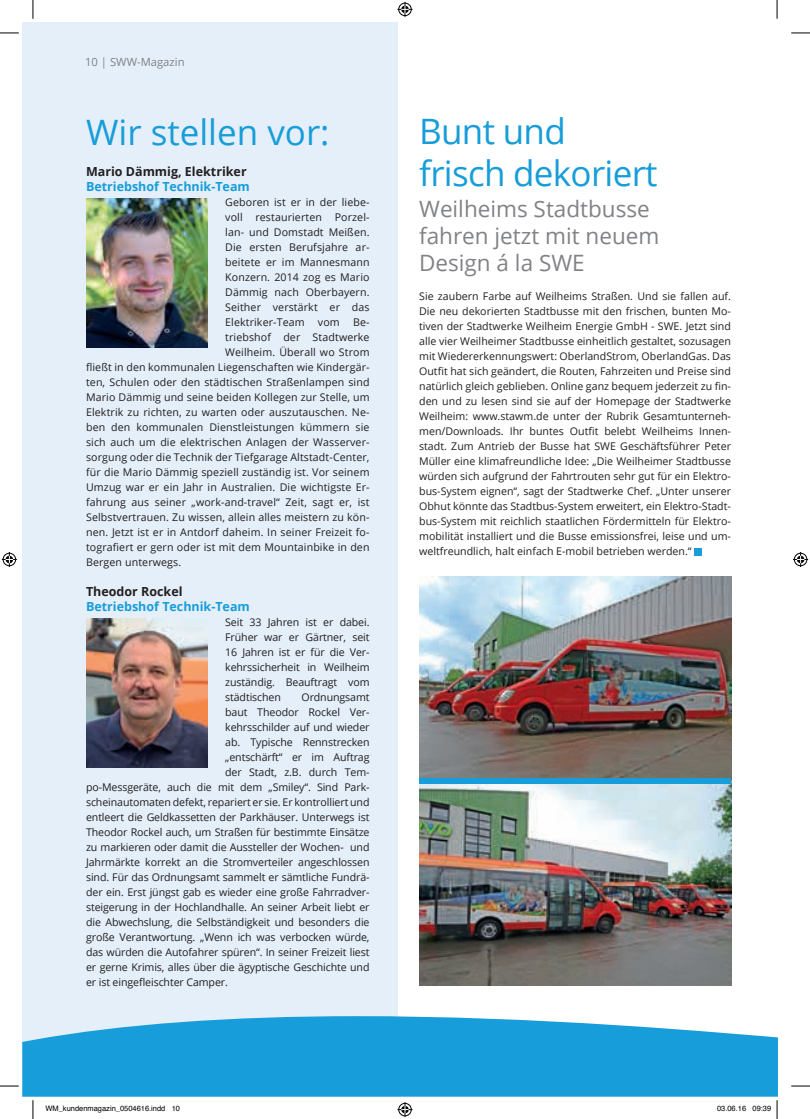
<style>
.page{position:relative;width:810px;height:1119px;background:#fff}
.page>*{position:absolute;margin:0;border:0;box-sizing:border-box;transform-origin:0 0}
.t1{font:35px/42px "Open Sans";letter-spacing:-.02em;color:#179dd9}
.t2{font:35px "Open Sans";color:#179dd9}
.t3{font:22.5px/27px "Open Sans";color:#808285}
.t4{font:700 12.5px "Open Sans";color:#179dd9}
.t5{font:700 12.5px "Open Sans";color:#231f20}
.t6{font:11.25px "Open Sans";color:#808285}
.t7{font:10.62px/15px "Open Sans";color:#231f20;text-align:justify}
.t8{font:7.5px "Helvetica";color:#000}
</style>
<div class="page">
<div style="left:22px;top:22px;width:376px;height:1074px;background:#e4eff9"></div>
<svg style="left:22px;top:1016px;width:755px;height:80px;background:#2ca6dc"></svg>
<img style="left:86px;top:199px;width:122px;height:148px">
<img style="left:86px;top:618px;width:122px;height:149px">
<div style="left:694px;top:548px;width:7px;height:7px;background:#179dd9"></div>
<img style="left:419px;top:576px;width:312px;height:409px">
<div style="left:419px;top:777px;width:312px;height:6px;background:#179dd9"></div>
<svg style="left:0;top:32px;width:19px;height:2px"></svg>
<svg style="left:791px;top:32px;width:19px;height:2px"></svg>
<svg style="left:0;top:1085px;width:19px;height:1px"></svg>
<svg style="left:791px;top:1085px;width:19px;height:1px"></svg>
<svg style="left:32px;top:0;width:2px;height:19px"></svg>
<svg style="left:32px;top:1100px;width:2px;height:18px"></svg>
<svg style="left:776px;top:0;width:2px;height:19px"></svg>
<svg style="left:397px;top:2px;width:15px;height:15px"></svg>
<svg style="left:397px;top:1102px;width:15px;height:14px"></svg>
<svg style="left:2px;top:552px;width:15px;height:15px"></svg>
<svg style="left:793px;top:552px;width:15px;height:15px"></svg>
<svg style="left:776px;top:1100px;width:2px;height:18px"></svg>
<p class="t6" style="left:85px;top:55px;width:101px">10 | SWW-Magazin</p>
<h1 class="t2" style="left:86px;top:108px;width:245px">Wir stellen vor:</h1>
<p class="t5" style="left:86px;top:162px;width:162px">Mario Dämmig, Elektriker</p>
<p class="t4" style="left:86px;top:177px;width:165px">Betriebshof Technik-Team</p>
<p class="t7" style="left:225px;top:194px;width:146px">Geboren ist er in der liebe-</p>
<p class="t7" style="left:225px;top:209px;width:146px">voll restaurierten Porzel-</p>
<p class="t7" style="left:225px;top:224px;width:146px">lan- und Domstadt Meißen.</p>
<p class="t7" style="left:225px;top:239px;width:146px">Die ersten Berufsjahre ar-</p>
<p class="t7" style="left:225px;top:254px;width:146px">beitete er im Mannesmann</p>
<p class="t7" style="left:225px;top:269px;width:146px">Konzern. 2014 zog es Mario</p>
<p class="t7" style="left:225px;top:284px;width:146px">Dämmig nach Oberbayern.</p>
<p class="t7" style="left:225px;top:299px;width:146px">Seither verstärkt er das</p>
<p class="t7" style="left:225px;top:314px;width:146px">Elektriker-Team vom Be-</p>
<p class="t7" style="left:225px;top:329px;width:146px">triebshof der Stadtwerke</p>
<p class="t7" style="left:225px;top:344px;width:146px">Weilheim. Überall wo Strom</p>
<p class="t7" style="left:86px;top:359px;width:285px">fließt in den kommunalen Liegenschaften wie Kindergär-</p>
<p class="t7" style="left:86px;top:374px;width:285px">ten, Schulen oder den städtischen Straßenlampen sind</p>
<p class="t7" style="left:86px;top:389px;width:285px">Mario Dämmig und seine beiden Kollegen zur Stelle, um</p>
<p class="t7" style="left:86px;top:404px;width:285px">Elektrik zu richten, zu warten oder auszutauschen. Ne-</p>
<p class="t7" style="left:86px;top:419px;width:285px">ben den kommunalen Dienstleistungen kümmern sie</p>
<p class="t7" style="left:86px;top:434px;width:285px">sich auch um die elektrischen Anlagen der Wasserver-</p>
<p class="t7" style="left:86px;top:449px;width:285px">sorgung oder die Technik der Tiefgarage Altstadt-Center,</p>
<p class="t7" style="left:86px;top:464px;width:285px">für die Mario Dämmig speziell zuständig ist. Vor seinem</p>
<p class="t7" style="left:86px;top:479px;width:285px">Umzug war er ein Jahr in Australien. Die wichtigste Er-</p>
<p class="t7" style="left:86px;top:494px;width:285px">fahrung aus seiner „work-and-travel“ Zeit, sagt er, ist</p>
<p class="t7" style="left:86px;top:509px;width:285px">Selbstvertrauen. Zu wissen, allein alles meistern zu kön-</p>
<p class="t7" style="left:86px;top:524px;width:285px">nen. Jetzt ist er in Antdorf daheim. In seiner Freizeit fo-</p>
<p class="t7" style="left:86px;top:539px;width:285px">tografiert er gern oder ist mit dem Mountainbike in den</p>
<p class="t7" style="left:86px;top:554px;width:97px">Bergen unterwegs.</p>
<p class="t5" style="left:86px;top:582px;width:98px">Theodor Rockel</p>
<p class="t4" style="left:86px;top:597px;width:165px">Betriebshof Technik-Team</p>
<p class="t7" style="left:225px;top:614px;width:146px">Seit 33 Jahren ist er dabei.<br>Früher war er Gärtner, seit 16 Jahren ist er für die Ver&shy;kehrssicherheit in Weilheim zuständig. Beauftragt vom städtischen</p>
<p class="t7" style="left:301px;top:689px;width:70px">Ordnungsamt</p>
<p class="t7" style="left:225px;top:704px;width:146px">baut Theodor Rockel Ver-</p>
<p class="t7" style="left:225px;top:719px;width:146px">kehrsschilder auf und wieder</p>
<p class="t7" style="left:225px;top:734px;width:146px">ab. Typische Rennstrecken</p>
<p class="t7" style="left:225px;top:749px;width:146px">„entschärft“ er im Auftrag</p>
<p class="t7" style="left:225px;top:764px;width:146px">der Stadt, z.B. durch Tem-</p>
<p class="t7" style="left:86px;top:779px;width:285px">po-Messgeräte, auch die mit dem „Smiley“. Sind Park-</p>
<p class="t7" style="left:86px;top:794px;width:285px">scheinautomaten defekt, repariert er sie. Er kontrolliert und</p>
<p class="t7" style="left:86px;top:809px;width:285px">entleert die Geldkassetten der Parkhäuser. Unterwegs ist</p>
<p class="t7" style="left:86px;top:824px;width:285px">Theodor Rockel auch, um Straßen für bestimmte Einsätze</p>
<p class="t7" style="left:86px;top:839px;width:285px">zu markieren oder damit die Aussteller der Wochen- und</p>
<p class="t7" style="left:86px;top:854px;width:285px">Jahrmärkte korrekt an die Stromverteiler angeschlossen</p>
<p class="t7" style="left:86px;top:869px;width:285px">sind. Für das Ordnungsamt sammelt er sämtliche Fundrä-</p>
<p class="t7" style="left:86px;top:884px;width:285px">der ein. Erst jüngst gab es wieder eine große Fahrradver-</p>
<p class="t7" style="left:86px;top:899px;width:285px">steigerung in der Hochlandhalle. An seiner Arbeit liebt er</p>
<p class="t7" style="left:86px;top:914px;width:285px">die Abwechslung, die Selbständigkeit und besonders die</p>
<p class="t7" style="left:86px;top:929px;width:285px">große Verantwortung. „Wenn ich was verbocken würde,</p>
<p class="t7" style="left:86px;top:944px;width:285px">das würden die Autofahrer spüren“. In seiner Freizeit liest</p>
<p class="t7" style="left:86px;top:959px;width:285px">er gerne Krimis, alles über die ägyptische Geschichte und</p>
<p class="t7" style="left:86px;top:974px;width:143px">er ist eingefleischter Camper.</p>
<h1 class="t1" style="left:419px;top:109px;width:240px">Bunt und frisch dekoriert</h1>
<h2 class="t3" style="left:419px;top:194px;width:242px">Weilheims Stadtbusse fahren jetzt mit neuem<br>Design á la SWE</h2>
<p class="t7" style="left:419px;top:288px;width:313px">Sie zaubern Farbe auf Weilheims Straßen. Und sie fallen auf.<br>Die neu dekorierten Stadtbusse mit den frischen, bunten Mo&shy;tiven der Stadtwerke Weilheim Energie GmbH - SWE. Jetzt sind alle vier Weilheimer Stadtbusse einheitlich gestaltet, sozusagen mit Wiedererkennungswert: OberlandStrom, OberlandGas. Das Outfit hat sich geändert, die Routen, Fahrzeiten und Preise sind natürlich gleich geblieben. Online ganz bequem jederzeit zu fin&shy;den und zu lesen sind sie auf der Homepage der Stadtwerke Weilheim: www.stawm.de unter der Rubrik Gesamtunterneh&shy;men/Downloads. Ihr buntes Outfit belebt Weilheims Innen&shy;stadt. Zum Antrieb der Busse hat SWE Geschäftsführer Peter Müller eine klimafreundliche Idee: „Die Weilheimer Stadtbusse würden sich aufgrund der Fahrtrouten sehr gut für ein Elektro&shy;bus-System eignen“, sagt der Stadtwerke Chef. „Unter unserer Obhut könnte das Stadtbus-System erweitert, ein Elektro-Stadt&shy;bus-System mit reichlich staatlichen Fördermitteln für Elektro&shy;mobilität installiert und die Busse emissionsfrei, leise und um&shy;weltfreundlich, halt einfach E-mobil betrieben werden.“</p>
<p class="t8" style="left:45px;top:1103px;width:136px">WM_kundenmagazin_0504616.indd 10</p>
<p class="t8" style="left:717px;top:1103px;width:56px">03.06.16 09:39</p>
</div>
